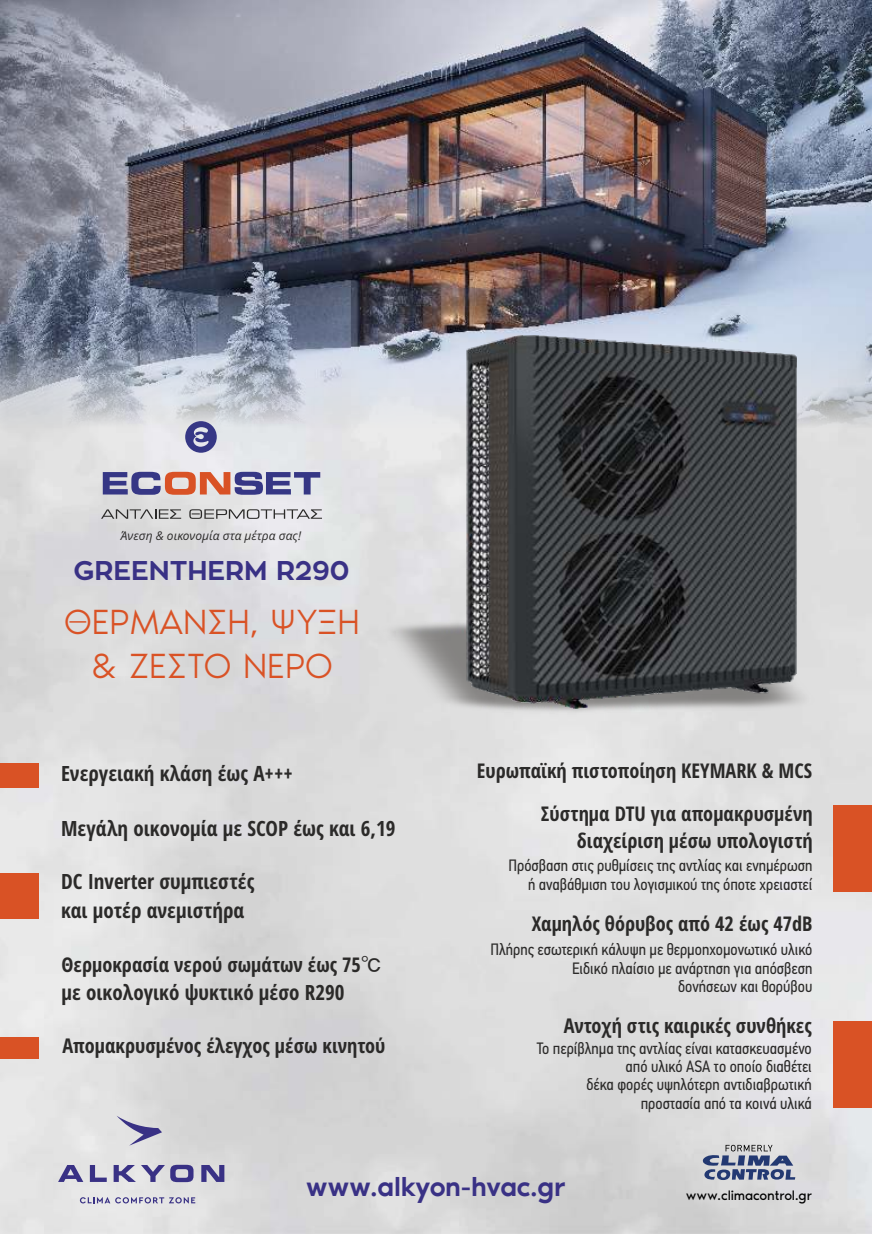
<style>
.page{position:relative;width:872px;height:1234px;background:#fff}
.page>*{position:absolute;margin:0;border:0;box-sizing:border-box;transform-origin:0 0}
.t1{font:300 36px/43.2px "Noir Pro";color:#d95225;text-align:center}
.t2{font:500 27px "Noir Pro";letter-spacing:-.01em;color:#393185}
.t3{font:700 26.85px "Zona Pro";color:#393185}
.t4{font:700 condensed 21px/28.7px "Open Sans";color:#2b2a29}
.t5{font:700 condensed 20.25px/27.6px "Open Sans";color:#2b2a29;text-align:right}
.t6{font:16.5px/18.3px "PF Din Text Cond Pro";color:#2b2a29;text-align:right}
.t7{font:13.5px "Noir Pro";letter-spacing:-.01em;color:#000}
.t8{font:italic 12px "Open Sans";color:#2b2a29}
.s1{font-family:"MS P Gothic";font-weight:400;font-stretch:normal}
</style>
<div class="page">
<img style="left:0;top:427px;width:872px;height:806px">
<img style="left:0;top:0;width:872px;height:427px">
<svg style="left:80px;top:1196px;width:115px;height:7px"></svg>
<svg style="left:117px;top:1115px;width:45px;height:30px"></svg>
<svg style="left:58px;top:1164px;width:25px;height:17px"></svg>
<svg style="left:90px;top:1164px;width:17px;height:17px"></svg>
<svg style="left:114px;top:1164px;width:79px;height:17px"></svg>
<svg style="left:201px;top:1164px;width:23px;height:17px"></svg>
<img style="left:331px;top:615px;width:525px;height:104px">
<img style="left:455px;top:335px;width:341px;height:373px">
<div style="left:0;top:1037px;width:39px;height:21px;background:#d95225"></div>
<div style="left:0;top:762px;width:39px;height:25px;background:#d95225"></div>
<div style="left:0;top:873px;width:39px;height:45px;background:#d95225"></div>
<div style="left:833px;top:805px;width:39px;height:86px;background:#d95225"></div>
<div style="left:833px;top:1021px;width:39px;height:86px;background:#d95225"></div>
<svg style="left:702px;top:1144px;width:93px;height:35px;background:#969db1"></svg>
<svg style="left:101px;top:509px;width:80px;height:9px"></svg>
<svg style="left:189px;top:509px;width:133px;height:9px"></svg>
<svg style="left:103px;top:471px;width:217px;height:23px;background:#9e869d"></svg>
<svg style="left:185px;top:421px;width:32px;height:31px"></svg>
<p class="t8" style="left:121px;top:531px;width:182px">Άνεση &amp; οικονομία στα μέτρα σας!</p>
<h3 class="t3" style="left:73px;top:558px;width:277px">GREENTHERM R290</h3>
<h1 class="t1" style="left:64px;top:602px;width:297px">ΘΕΡΜΑΝΣΗ, ΨΥΞΗ &amp; ΖΕΣΤΟ ΝΕΡΟ</h1>
<p class="t4" style="left:61px;top:760px;width:233px">Ενεργειακή κλάση έως A+++</p>
<p class="t4" style="left:61px;top:815px;width:336px">Μεγάλη οικονομία με SCOP έως και 6,19</p>
<p class="t4" style="left:61px;top:869px;width:195px">DC Inverter συμπιεστές και μοτέρ ανεμιστήρα</p>
<p class="t5" style="left:62px;top:952px;width:321px">Θερμοκρασία νερού σωμάτων έως 75<span class="s1">℃</span></p>
<p class="t4" style="left:62px;top:979px;width:284px">με οικολογικό ψυκτικό μέσο R290</p>
<p class="t5" style="left:62px;top:1033px;width:324px">Απομακρυσμένος έλεγχος μέσω κινητού</p>
<p class="t5" style="left:477px;top:759px;width:337px">Ευρωπαϊκή πιστοποίηση KEYMARK &amp; MCS</p>
<p class="t5" style="left:541px;top:801px;width:273px">Σύστημα DTU για απομακρυσμένη διαχείριση μέσω υπολογιστή</p>
<p class="t6" style="left:508px;top:857px;width:305px">Πρόσβαση στις ρυθµίσεις της αντλίας και ενηµέρωση ή αναβάθµιση του λογισµικού της όποτε χρειαστεί</p>
<p class="t5" style="left:531px;top:911px;width:282px">Χαμηλός θόρυβος από 42 έως 47dB</p>
<p class="t6" style="left:490px;top:941px;width:323px">Πλήρης εσωτερική κάλυψη µε θερµοηχοµονωτικό υλικό<br>Ειδικό πλαίσιο µε ανάρτηση για απόσβεση<br>δονήσεων και θορύβου</p>
<p class="t5" style="left:563px;top:1013px;width:250px">Αντοχή στις καιρικές συνθήκες</p>
<p class="t6" style="left:537px;top:1040px;width:277px">Το περίβληµα της αντλίας είναι κατασκευασµένο από υλικό ASA το οποίο διαθέτει<br>δέκα φορές υψηλότερη αντιδιαβρωτική προστασία από τα κοινά υλικά</p>
<h2 class="t2" style="left:306px;top:1174px;width:261px">www.alkyon-hvac.gr</h2>
<p class="t7" style="left:686px;top:1188px;width:127px">www.climacontrol.gr</p>
</div>
